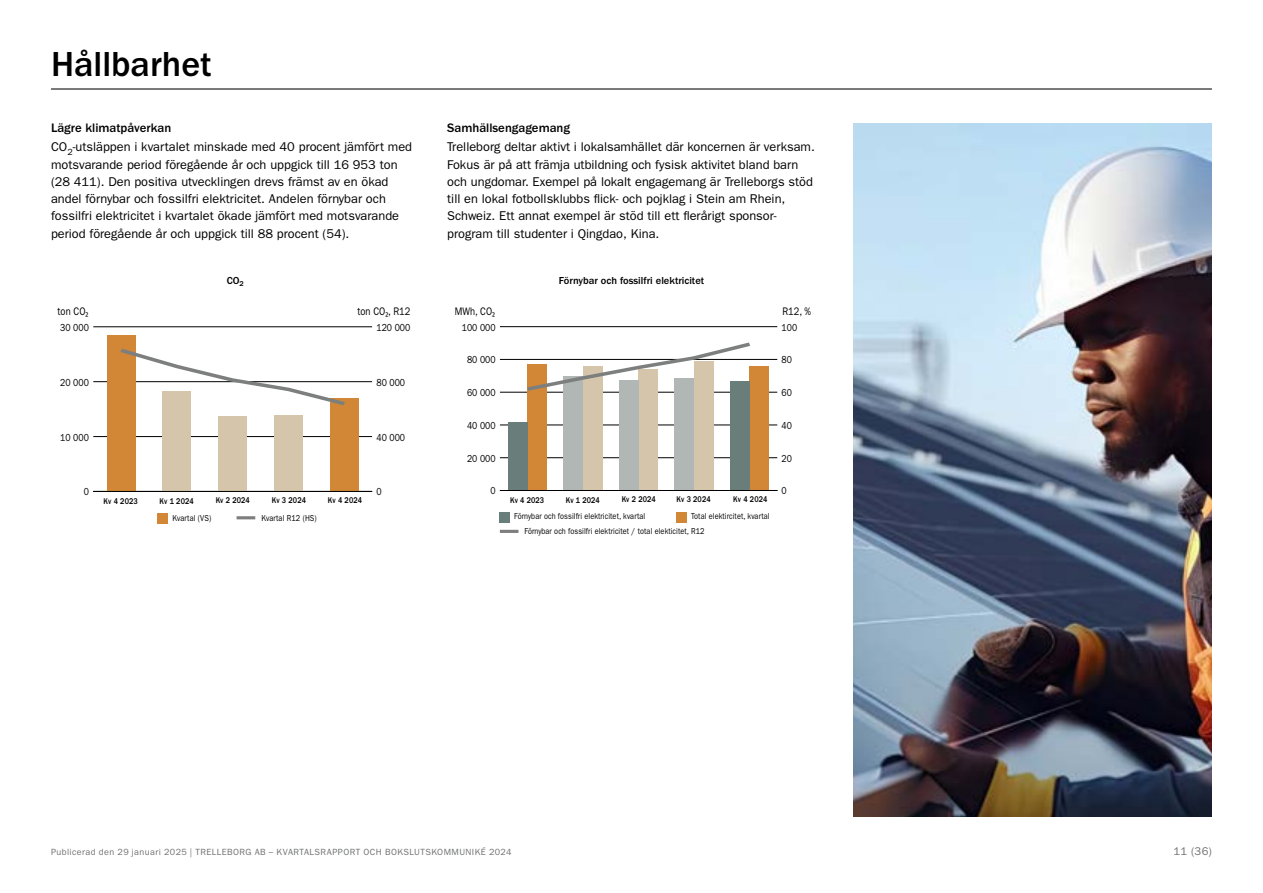
<style>
.page{position:relative;width:1263px;height:893px;background:#fff}
.page>*{position:absolute;margin:0;border:0;box-sizing:border-box;transform-origin:0 0}
.t1{font:500 36px "ITC Franklin Gothic Std";color:#000}
.t2{font:12.75px/17.2px "ITC Franklin Gothic Std";color:#000}
.t3{font:500 12.75px "ITC Franklin Gothic Std";color:#000}
.t4{font:11.25px "ITC Franklin Gothic Std";color:#6f7070}
.t5{font:10.95px "ITC Franklin Gothic Std";color:#000;scale:.85 1}
.t6{font:500 10.5px "ITC Franklin Gothic Std";color:#000}
.t7{font:10.2px "ITC Franklin Gothic Std";color:#000;scale:.85 1}
.t8{font:9px "ITC Franklin Gothic Std";letter-spacing:.05em;color:#6f7070}
.t9{font:500 8.7px "ITC Franklin Gothic Std";letter-spacing:.01em;color:#000;scale:.85 1}
.t10{font:8.7px "ITC Franklin Gothic Std";letter-spacing:.01em;color:#000;scale:.85 1}
.t11{font:8.55px/14.7px "ITC Franklin Gothic Std";letter-spacing:.01em;color:#000;scale:.85 1}
.t12{font:500 8.55px "ITC Franklin Gothic Std";letter-spacing:.01em;color:#000;scale:.85 1}
.s1{font-weight:500}
.s2{font-family:"Myriad Pro"}
</style>
<div class="page">
<hr style="left:51px;top:88px;width:1161px;height:2px;background:#000">
<img style="left:853px;top:123px;width:359px;height:693px">
<hr style="left:93px;top:436px;width:279px;height:1px;background:#000">
<hr style="left:93px;top:381px;width:279px;height:1px;background:#000">
<hr style="left:93px;top:327px;width:279px;height:1px;background:#000">
<div style="left:107px;top:335px;width:29px;height:156px;background:#d18736"></div>
<div style="left:162px;top:391px;width:29px;height:100px;background:#d5c5aa"></div>
<div style="left:218px;top:416px;width:29px;height:75px;background:#d5c5aa"></div>
<div style="left:274px;top:415px;width:29px;height:76px;background:#d5c5aa"></div>
<div style="left:330px;top:398px;width:29px;height:93px;background:#d18736"></div>
<hr style="left:93px;top:491px;width:279px;height:1px;background:#000">
<svg style="left:120px;top:349px;width:225px;height:56px"></svg>
<hr style="left:237px;top:516px;width:18px;height:3px;background:#7d7f7e">
<div style="left:158px;top:513px;width:10px;height:10px;background:#d18736"></div>
<hr style="left:500px;top:457px;width:277px;height:1px;background:#000">
<hr style="left:500px;top:425px;width:277px;height:1px;background:#000">
<hr style="left:500px;top:392px;width:277px;height:1px;background:#000">
<hr style="left:500px;top:359px;width:277px;height:1px;background:#000">
<hr style="left:500px;top:326px;width:277px;height:1px;background:#000">
<div style="left:528px;top:364px;width:19px;height:126px;background:#d18736"></div>
<div style="left:583px;top:365px;width:19px;height:125px;background:#d5c5aa"></div>
<div style="left:639px;top:369px;width:19px;height:121px;background:#d5c5aa"></div>
<div style="left:694px;top:361px;width:19px;height:129px;background:#d5c5aa"></div>
<div style="left:749px;top:366px;width:20px;height:124px;background:#d18736"></div>
<div style="left:508px;top:422px;width:20px;height:68px;background:#697e7a"></div>
<div style="left:564px;top:376px;width:19px;height:114px;background:#b0b7b4"></div>
<div style="left:619px;top:380px;width:20px;height:110px;background:#b0b7b4"></div>
<div style="left:675px;top:378px;width:19px;height:112px;background:#b0b7b4"></div>
<div style="left:730px;top:381px;width:19px;height:109px;background:#697e7a"></div>
<hr style="left:500px;top:490px;width:277px;height:1px;background:#000">
<svg style="left:527px;top:342px;width:223px;height:49px"></svg>
<hr style="left:500px;top:530px;width:18px;height:3px;background:#7d7f7e">
<div style="left:500px;top:512px;width:10px;height:10px;background:#697e7a"></div>
<div style="left:676px;top:512px;width:11px;height:10px;background:#d18736"></div>
<h1 class="t1" style="left:51px;top:44px;width:162px">Hållbarhet</h1>
<p class="t2" style="left:51px;top:118px;width:363px;line-height:19.2px"><span class="s1">Lägre klimatpåverkan<br></span>CO<sub>2</sub>-utsläppen i kvartalet minskade med 40 procent jämfört med</p>
<p class="t2" style="left:51px;top:156px;width:350px">motsvarande period föregående år och uppgick till 16 953 ton (28 411). Den positiva utvecklingen drevs främst av en ökad andel förnybar och fossilfri elektricitet. Andelen förnybar och fossilfri elektricitet i kvartalet ökade jämfört med motsvarande period föregående år och uppgick till 88 procent (54).</p>
<p class="t3" style="left:447px;top:121px;width:124px">Samhällsengagemang</p>
<p class="t2" style="left:447px;top:138px;width:369px">Trelleborg deltar aktivt i lokalsamhället där koncernen är verksam.<br>Fokus är på att främja utbildning och fysisk aktivitet bland barn och ungdomar. Exempel på lokalt engagemang är Trelleborgs stöd till en lokal fotbollsklubbs flick- och pojklag i Stein am Rhein, Schweiz. Ett annat exempel är stöd till ett flerårigt sponsor&shy;program till studenter i Qingdao, Kina.</p>
<p class="t6" style="left:227px;top:274px;width:19px">CO<sub>2</sub></p>
<p class="t6" style="left:559px;top:274px;width:147px">Förnybar och fossilfri elektricitet</p>
<p class="t5" style="left:58px;top:305px;width:38px">ton CO<span class="s2">2</span></p>
<p class="t5" style="left:357px;top:305px;width:64px">ton CO<span class="s2">2</span>, R12</p>
<p class="t7" style="left:60px;top:321px;width:35px">30 000</p>
<p class="t7" style="left:376px;top:321px;width:41px">120 000</p>
<p class="t7" style="left:60px;top:376px;width:35px">20 000</p>
<p class="t7" style="left:376px;top:376px;width:35px">80 000</p>
<p class="t7" style="left:60px;top:431px;width:35px">10 000</p>
<p class="t7" style="left:376px;top:431px;width:35px">40 000</p>
<p class="t7" style="left:84px;top:486px;width:8px">0</p>
<p class="t9" style="left:104px;top:496px;width:42px">Kv 4 2023</p>
<p class="t9" style="left:160px;top:496px;width:42px">Kv 1 2024</p>
<p class="t9" style="left:216px;top:496px;width:42px">Kv 2 2024</p>
<p class="t9" style="left:272px;top:496px;width:42px">Kv 3 2024</p>
<p class="t9" style="left:328px;top:496px;width:42px">Kv 4 2024</p>
<p class="t10" style="left:172px;top:513px;width:47px">Kvartal (VS)</p>
<p class="t10" style="left:261px;top:513px;width:67px">Kvartal R12 (HS)</p>
<p class="t7" style="left:376px;top:486px;width:8px">0</p>
<p class="t5" style="left:455px;top:305px;width:49px">MWh, CO<span class="s2">2</span></p>
<p class="t5" style="left:782px;top:305px;width:35px">R12, %</p>
<p class="t7" style="left:462px;top:321px;width:41px">100 000</p>
<p class="t7" style="left:782px;top:321px;width:20px">100</p>
<p class="t7" style="left:467px;top:354px;width:35px">80 000</p>
<p class="t7" style="left:782px;top:354px;width:14px">80</p>
<p class="t7" style="left:467px;top:387px;width:35px">60 000</p>
<p class="t7" style="left:782px;top:387px;width:14px">60</p>
<p class="t7" style="left:467px;top:420px;width:35px">40 000</p>
<p class="t7" style="left:782px;top:420px;width:14px">40</p>
<p class="t7" style="left:467px;top:452px;width:35px">20 000</p>
<p class="t7" style="left:782px;top:452px;width:14px">20</p>
<p class="t7" style="left:490px;top:485px;width:8px">0</p>
<p class="t12" style="left:510px;top:495px;width:42px">Kv 4 2023</p>
<p class="t12" style="left:566px;top:495px;width:42px">Kv 1 2024</p>
<p class="t12" style="left:622px;top:495px;width:42px">Kv 2 2024</p>
<p class="t12" style="left:677px;top:495px;width:42px">Kv 3 2024</p>
<p class="t12" style="left:733px;top:495px;width:42px">Kv 4 2024</p>
<p class="t11" style="left:514px;top:509px;width:156px">Förnybar och fossilfri elektricitet, kvartal</p>
<p class="t11" style="left:525px;top:509px;width:290px;text-indent:167px">Total elektircitet, kvartal<br>Förnybar och fossilfri elektricitet / total elekticitet, R12</p>
<p class="t7" style="left:782px;top:485px;width:8px">0</p>
<p class="t8" style="left:51px;top:846px;width:462px">Publicerad den 29 januari 2025 | TRELLEBORG AB – KVARTALSRAPPORT OCH BOKSLUTSKOMMUNIKÉ 2024</p>
<p class="t4" style="left:1173px;top:844px;width:40px">11 (36)</p>
</div>
